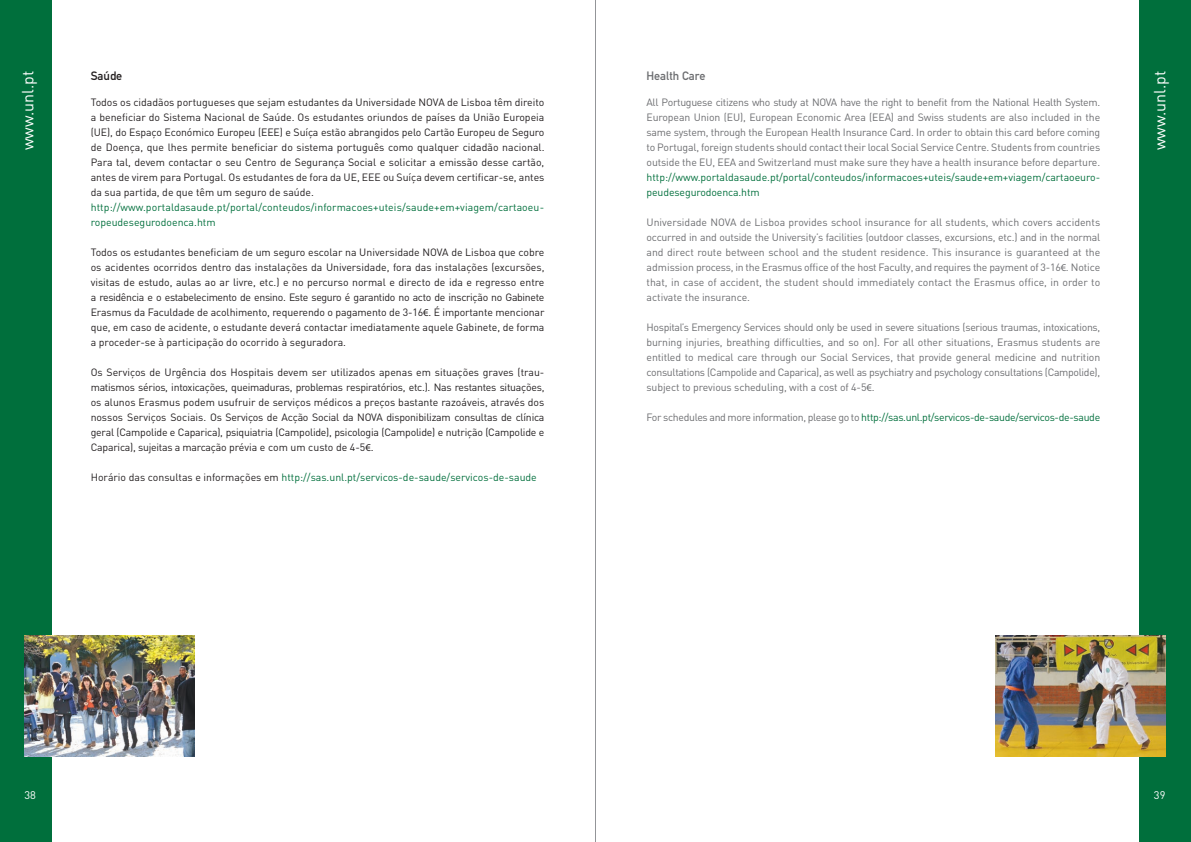
<style>
.page{position:relative;width:1191px;height:842px;background:#fff}
.page>*{position:absolute;margin:0;border:0;box-sizing:border-box;transform-origin:0 0}
.t1{font:16px "DIN";color:#fff}
.t2{font:500 12px "DIN";color:#6c6d70}
.t3{font:500 12px "DIN";color:#231f20}
.t4{font:11px "DIN";color:#fff}
.t5{font:10.5px/15px "DIN";color:#231f20;text-align:justify}
.t6{font:10.5px/15px "DIN";letter-spacing:-.01em;color:#6c6d70;text-align:justify}
.t7{font:10.5px/15px "DIN";color:#006f3c}
.t8{font:10.5px "DIN";letter-spacing:-.03em;color:#006f3c}
.s1{font-family:"Myriad Pro"}
.s2{color:#231f20}
.s3{color:#6c6d70}
</style>
<div class="page">
<div style="left:0;top:0;width:51px;height:842px;background:#006f3c"></div>
<div style="left:1140px;top:0;width:51px;height:842px;background:#006f3c"></div>
<hr style="left:595px;top:0;width:1px;height:842px;background:#939598">
<img style="left:995px;top:635px;width:170px;height:122px">
<img style="left:24px;top:635px;width:171px;height:122px">
<h1 class="t1" style="left:18px;top:150px;width:81px;rotate:-90deg">www.unl.pt</h1>
<p class="t3" style="left:91px;top:69px;width:33px">Saúde</p>
<p class="t5" style="left:91px;top:95px;width:455px">Todos os cidadãos portugueses que sejam estudantes da Universidade NOVA de Lisboa têm direito a beneficiar do Sistema Nacional de Saúde. Os estudantes oriundos de países da União Europeia (UE), do Espaço Económico Europeu (EEE) e Suíça estão abrangidos pelo Cartão Europeu de Seguro de Doença, que lhes permite beneficiar do sistema português como qualquer cidadão nacional.<br>Para tal, devem contactar o seu Centro de Segurança Social e solicitar a emissão desse cartão, antes de virem para Portugal. Os estudantes de fora da UE, EEE ou Suíça devem certificar-se, antes da sua partida, de que têm um seguro de saúde.</p>
<p class="t7" style="left:91px;top:200px;width:455px">http://www.portaldasaude.pt/portal/conteudos/informacoes+uteis/saude+em+viagem/cartaoeu&shy;ropeudesegurodoenca.htm</p>
<p class="t5" style="left:91px;top:245px;width:455px">Todos os estudantes beneficiam de um seguro escolar na Universidade NOVA de Lisboa que cobre os acidentes ocorridos dentro das instalações da Universidade, fora das instalações (excursões, visitas de estudo, aulas ao ar livre, etc.) e no percurso normal e directo de ida e regresso entre a residência e o estabelecimento de ensino. Este seguro é garantido no acto de inscrição no Gabinete Erasmus da Faculdade de acolhimento, requerendo o pagamento de 3-16<span class="s1">€</span>. É importante mencionar que, em caso de acidente, o estudante deverá contactar imediatamente aquele Gabinete, de forma a proceder-se à participação do ocorrido à seguradora.</p>
<p class="t5" style="left:91px;top:365px;width:455px">Os Serviços de Urgência dos Hospitais devem ser utilizados apenas em situações graves (trau&shy;matismos sérios, intoxicações, queimaduras, problemas respiratórios, etc.). Nas restantes situações, os alunos Erasmus podem usufruir de serviços médicos a preços bastante razoáveis, através dos nossos Serviços Sociais. Os Serviços de Acção Social da NOVA disponibilizam consultas de clínica geral (Campolide e Caparica), psiquiatria (Campolide), psicologia (Campolide) e nutrição (Campolide e Caparica), sujeitas a marcação prévia e com um custo de 4-5<span class="s1">€</span>.</p>
<p class="t7" style="left:91px;top:470px;width:447px"><span class="s2">Horário das consultas e informações em</span> http://sas.unl.pt/servicos-de-saude/servicos-de-saude</p>
<p class="t2" style="left:646px;top:69px;width:60px">Health Care</p>
<p class="t6" style="left:646px;top:95px;width:455px">All Portuguese citizens who study at NOVA have the right to benefit from the National Health System.<br>European Union (EU), European Economic Area (EEA) and Swiss students are also included in the same system, through the European Health Insurance Card. In order to obtain this card before coming to Portugal, foreign students should contact their local Social Service Centre. Students from countries outside the EU, EEA and Switzerland must make sure they have a health insurance before departure.</p>
<p class="t7" style="left:646px;top:170px;width:455px">http://www.portaldasaude.pt/portal/conteudos/informacoes+uteis/saude+em+viagem/cartaoeuro&shy;peudesegurodoenca.htm</p>
<p class="t6" style="left:646px;top:215px;width:455px">Universidade NOVA de Lisboa provides school insurance for all students, which covers accidents occurred in and outside the University’s facilities (outdoor classes, excursions, etc.) and in the normal and direct route between school and the student residence. This insurance is guaranteed at the admission process, in the Erasmus office of the host Faculty, and requires the payment of 3-16<span class="s1">€</span>. Notice that, in case of accident, the student should immediately contact the Erasmus office, in order to activate the insurance.</p>
<p class="t6" style="left:646px;top:320px;width:455px">Hospital’s Emergency Services should only be used in severe situations (serious traumas, intoxications, burning injuries, breathing difficulties, and so on). For all other situations, Erasmus students are entitled to medical care through our Social Services, that provide general medicine and nutrition consultations (Campolide and Caparica), as well as psychiatry and psychology consultations (Campolide), subject to previous scheduling, with a cost of 4-5<span class="s1">€</span>.</p>
<p class="t8" style="left:646px;top:411px;width:455px"><span class="s3">For schedules and more information, please go to</span> http://sas.unl.pt/servicos-de-saude/servicos-de-saude</p>
<h1 class="t1" style="left:1149px;top:150px;width:81px;rotate:-90deg">www.unl.pt</h1>
<p class="t4" style="left:25px;top:789px;width:13px">38</p>
<p class="t4" style="left:1154px;top:789px;width:13px">39</p>
</div>
